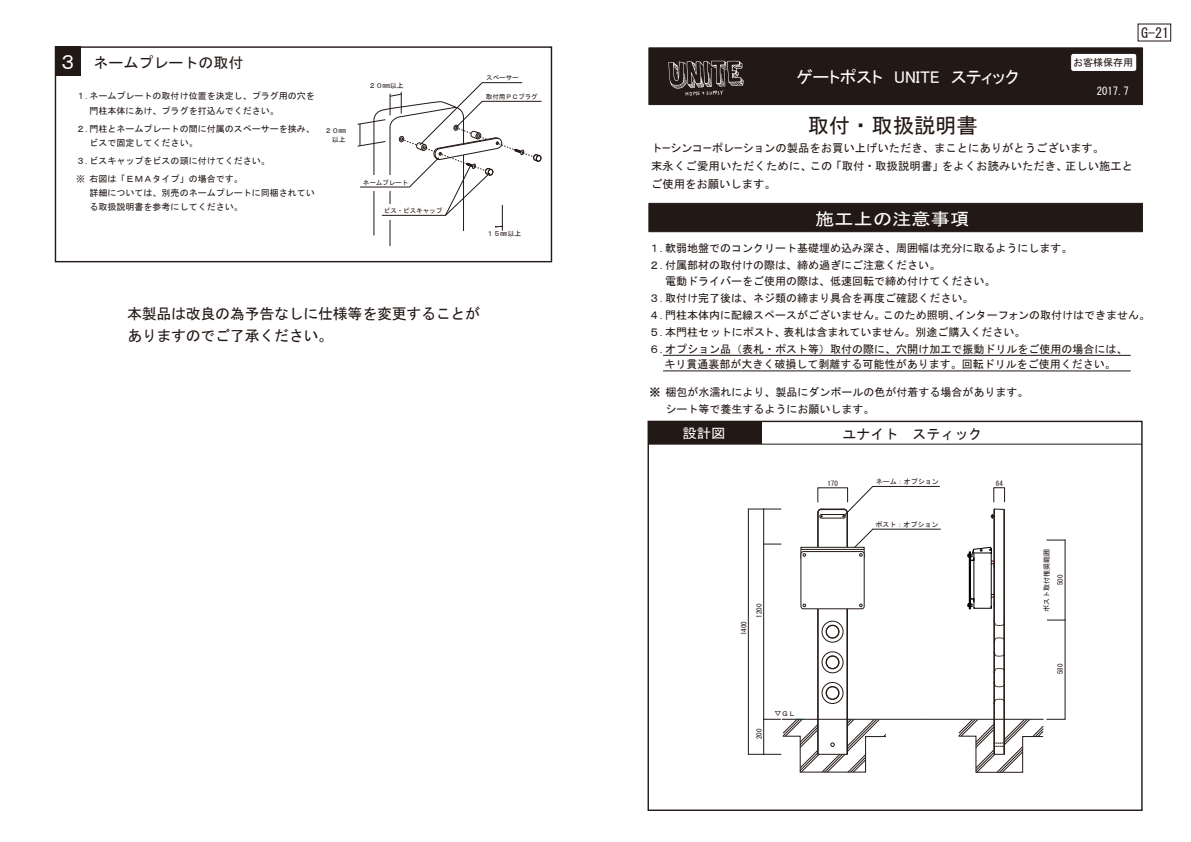
<style>
.page{position:relative;width:1191px;height:842px;background:#fff}
.page>*{position:absolute;margin:0;border:0;box-sizing:border-box;transform-origin:0 0}
.t1{font:21.3px "MS Gothic";color:#231815}
.t2{font:17px "MS P Gothic";color:#fff}
.t3{font:17px "MS Gothic";color:#fff;scale:1.13 1}
.t4{font:15px/22px "MS Gothic";letter-spacing:-.02em;color:#221815}
.t5{font:15px "MS Gothic";color:#221815}
.t6{font:14px "MS Gothic";color:#221815}
.t7{font:13.3px "MS Gothic";color:#fff;scale:1.08 1}
.t8{font:11.3px/18px "MS Gothic";color:#231815}
.t9{font:11px/17px "MS Gothic";color:#231815}
.t10{font:11px "MS Gothic";color:#fff}
.t11{font:10px "MS P Gothic";color:#231815}
.t12{font:9px/14px "MS Gothic";color:#221815}
.t13{font:7px/8.4px "MS Gothic";color:#221815}
.t14{font:6.6px "MS Gothic";letter-spacing:-.02em;color:#221815}
.s1{font-size:20px;color:#fff}
.s2{font-family:"HGP Gothic E"}
</style>
<div class="page">
<svg style="left:764px;top:544px;width:17px;height:1px"></svg>
<hr style="left:873px;top:486px;width:66px;height:1px;background:#221815">
<hr style="left:873px;top:529px;width:67px;height:1px;background:#221815">
<div style="left:55px;top:46px;width:497px;height:216px;border:1px solid #221815"></div>
<div style="left:56px;top:47px;width:25px;height:29px;background:#221815"></div>
<hr style="left:648px;top:444px;width:494px;height:1px;background:#221815">
<hr style="left:763px;top:509px;width:1px;height:210px;background:#221815">
<hr style="left:748px;top:509px;width:1px;height:245px;background:#221815">
<div style="left:826px;top:687px;width:13px;height:12px;border:1px solid #221815;border-radius:50%"></div>
<div style="left:826px;top:625px;width:13px;height:13px;border:1px solid #221815;border-radius:50%"></div>
<div style="left:826px;top:656px;width:13px;height:13px;border:1px solid #221815;border-radius:50%"></div>
<div style="left:826px;top:686px;width:13px;height:13px;border:1px solid #221815;border-radius:50%"></div>
<svg style="left:748px;top:509px;width:33px;height:1px"></svg>
<hr style="left:847px;top:512px;width:1px;height:35px;background:#221815">
<div style="left:817px;top:608px;width:30px;height:146px;border:1px solid #221815"></div>
<hr style="left:818px;top:609px;width:1px;height:145px;background:#221815">
<hr style="left:846px;top:609px;width:1px;height:145px;background:#221815">
<hr style="left:817px;top:512px;width:1px;height:35px;background:#221815">
<hr style="left:818px;top:512px;width:1px;height:35px;background:#221815">
<hr style="left:846px;top:512px;width:1px;height:35px;background:#221815">
<div style="left:822px;top:682px;width:21px;height:22px;border:1px solid #221815;border-radius:50%"></div>
<div style="left:822px;top:652px;width:21px;height:21px;border:1px solid #221815;border-radius:50%"></div>
<div style="left:822px;top:621px;width:21px;height:21px;border:1px solid #221815;border-radius:50%"></div>
<div style="left:819px;top:514px;width:26px;height:4px;border:1px solid #221815;border-radius:2px"></div>
<svg style="left:817px;top:486px;width:56px;height:31px"></svg>
<hr style="left:782px;top:719px;width:261px;height:1px;background:#221815">
<svg style="left:748px;top:719px;width:138px;height:54px"></svg>
<hr style="left:1065px;top:620px;width:1px;height:99px;background:#221815">
<hr style="left:1065px;top:540px;width:1px;height:80px;background:#221815">
<svg style="left:357px;top:82px;width:185px;height:164px"></svg>
<div style="left:648px;top:421px;width:114px;height:23px;background:#221815"></div>
<div style="left:649px;top:203px;width:493px;height:29px;background:#221815;border:1px solid #231815"></div>
<div style="left:649px;top:48px;width:493px;height:57px;background:#221815"></div>
<div style="left:1070px;top:53px;width:66px;height:18px;background:#fff;border-radius:3px"></div>
<div style="left:1070px;top:53px;width:67px;height:19px;border:1px solid #231815;border-radius:3px"></div>
<hr style="left:663px;top:370px;width:467px;height:1px;background:#231815">
<hr style="left:663px;top:355px;width:467px;height:1px;background:#231815">
<svg style="left:668px;top:61px;width:76px;height:35px"></svg>
<svg style="left:958px;top:508px;width:107px;height:265px"></svg>
<div style="left:800px;top:551px;width:64px;height:58px;border:1px solid #221815;border-radius:3px"></div>
<svg style="left:800px;top:529px;width:73px;height:31px"></svg>
<p class="t5" style="left:58px;top:55px;width:187px"><span class="s1">３　</span>ネームプレートの取付</p>
<p class="t12" style="left:76px;top:89px;width:240px">１.ネームプレートの取付け位置を決定し、プラグ用の穴を　 門柱本体にあけ、プラグを打込んでください。</p>
<p class="t12" style="left:76px;top:121px;width:240px">２.門柱とネームプレートの間に付属のスペーサーを挟み、　 ビスで固定してください。</p>
<p class="t12" style="left:76px;top:151px;width:195px;line-height:18px">３.ビスキャップをビスの頭に付けてください。※ 右図は「ＥＭＡタイプ」の場合です。</p>
<p class="t12" style="left:76px;top:185px;width:240px">　 詳細については、別売のネームプレートに同梱されてい　 る取扱説明書を参考にしてください。</p>
<p class="t13" style="left:325px;top:127px;width:22px">２０mm　以上</p>
<p class="t13" style="left:369px;top:81px;width:36px">２０mm以上</p>
<p class="t14" style="left:363px;top:179px;width:47px">ネームプレート</p>
<p class="t14" style="left:384px;top:207px;width:60px">ビス・ビスキャップ</p>
<p class="t14" style="left:486px;top:74px;width:34px">スペーサー</p>
<p class="t14" style="left:486px;top:93px;width:53px">取付用ＰＣプラグ</p>
<p class="t13" style="left:486px;top:230px;width:37px">１５mm以上</p>
<p class="t4" style="left:127px;top:303px;width:355px">本製品は改良の為予告なしに仕様等を変更することがありますのでご了承ください。</p>
<p class="t2" style="left:796px;top:68px;width:224px">ゲートポスト　UNITE　スティック</p>
<p class="t1" style="left:807px;top:115px;width:172px">取付・取扱説明書</p>
<p class="t11" style="left:1073px;top:58px;width:61px">お客様保存用</p>
<p class="t10" style="left:1097px;top:85px;width:34px">2017.7</p>
<p class="t8" style="left:651px;top:139px;width:483px">トーシンコーポレーションの製品をお買い上げいただき、まことにありがとうございます。<br>末永くご愛用いただくために、この「取付・取扱説明書」をよくお読みいただき、正しい施工とご使用をお願いします。</p>
<p class="t6" style="left:1141px;top:26px;width:29px">G-21</p>
<p class="t3" style="left:815px;top:210px;width:138px">施工上の注意事項</p>
<p class="t9" style="left:648px;top:239px;width:425px">１.軟弱地盤でのコンクリート基礎埋め込み深さ、周囲幅は充分に取るようにします。<br>２.付属部材の取付けの際は、締め過ぎにご注意ください。</p>
<p class="t9" style="left:648px;top:272px;width:503px;text-indent:16px">電動ドライバーをご使用の際は、低速回転で締め付けてください。<br>３.取付け完了後は、ネジ類の締まり具合を再度ご確認ください。<br>４.門柱本体内に配線スペースがございません。このため照明、インターフォンの取付けはできません。５.本門柱セットにポスト、表札は含まれていません。別途ご購入ください。</p>
<p class="t9" style="left:653px;top:341px;width:475px;line-height:15.5px;text-indent:-5px">６.オプション品（表札・ポスト等）取付の際に、穴開け加工で振動ドリルをご使用の場合には、　キリ貫通裏部が大きく破損して剥離する可能性があります。回転ドリルをご使用ください。</p>
<p class="t9" style="left:665px;top:383px;width:364px;text-indent:-16px"><span class="s2">※</span> 梱包が水濡れにより、製品にダンボールの色が付着する場合があります。シート等で養生するようにお願いします。</p>
<p class="t7" style="left:682px;top:426px;width:41px">設計図</p>
<p class="t13" style="left:740px;top:635px;width:15px;rotate:-90deg">1400</p>
<p class="t13" style="left:755px;top:618px;width:15px;rotate:-90deg">1200</p>
<p class="t13" style="left:755px;top:739px;width:12px;rotate:-90deg">200</p>
<p class="t13" style="left:774px;top:710px;width:22px">▽ＧＬ</p>
<p class="t6" style="left:842px;top:427px;width:141px">ユナイト　スティック</p>
<p class="t13" style="left:875px;top:477px;width:64px">ネーム：オプション</p>
<p class="t13" style="left:875px;top:520px;width:64px">ポスト：オプション</p>
<p class="t13" style="left:827px;top:479px;width:12px">170</p>
<p class="t13" style="left:996px;top:479px;width:8px">64</p>
<p class="t13" style="left:1042px;top:612px;width:64px;rotate:-90deg">ポスト取付推奨範囲</p>
<p class="t13" style="left:1056px;top:585px;width:12px;rotate:-90deg">500</p>
<p class="t13" style="left:1056px;top:674px;width:12px;rotate:-90deg">580</p>
</div>
